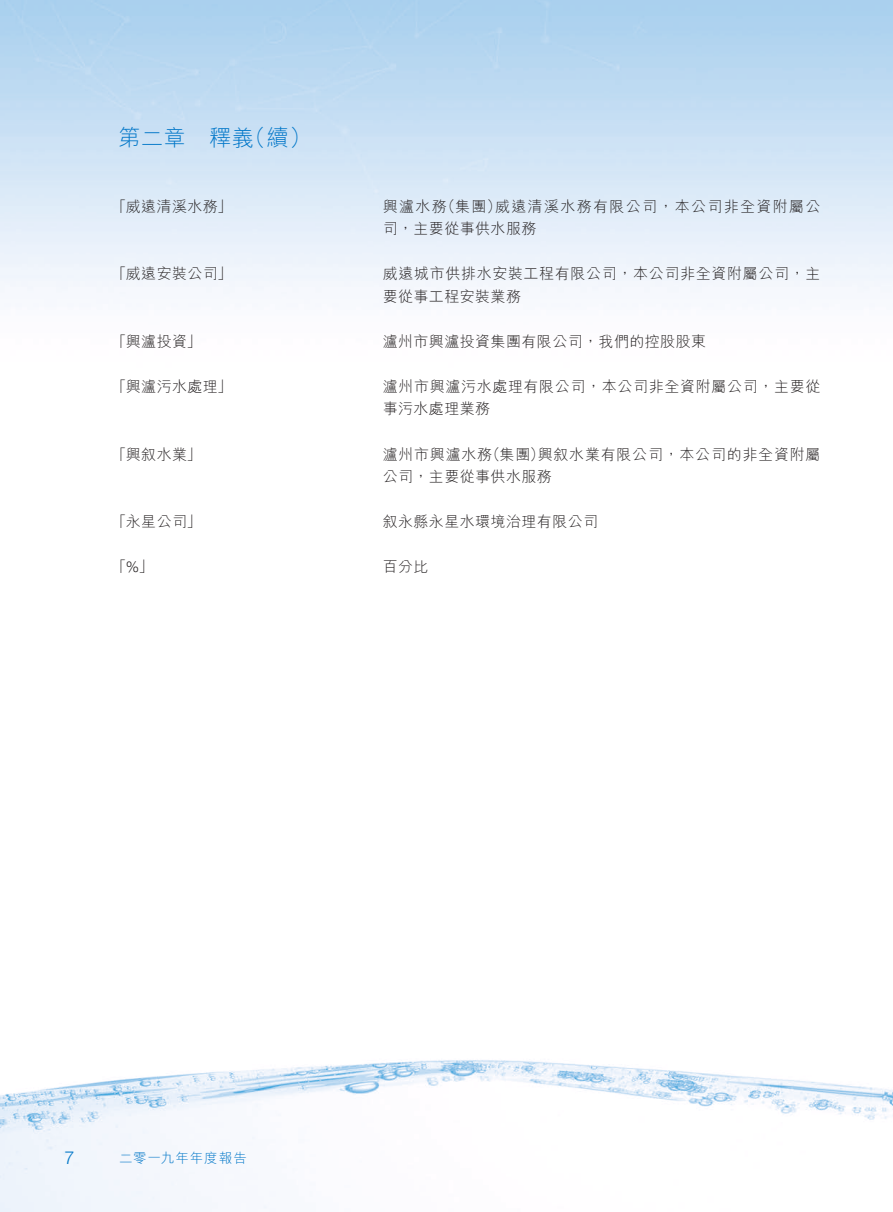
<style>
.page{position:relative;width:893px;height:1212px;background:#fff}
.page>*{position:absolute;margin:0;border:0;box-sizing:border-box;transform-origin:0 0}
.t1{font:300 22.5px "M Hei HK";color:#0076c8}
.t2{font:300 18px "Helvetica Neue LT Std";color:#0076c8}
.t3{font:300 15px "M Hei HK";letter-spacing:.045em;color:#231f20}
.t4{font:300 15px "M Hei HK";letter-spacing:.09em;color:#231f20}
.t5{font:300 13.5px "M Hei HK";letter-spacing:.065em;color:#0076c8}
.s1{font-family:"Helvetica Neue LT Std"}
</style>
<div class="page">
<img style="left:0;top:0;width:893px;height:1212px">
<h1 class="t1" style="left:118px;top:126px;width:70px">第二章</h1>
<h1 class="t1" style="left:244px;top:126px;width:70px">（續(</h1>
<h1 class="t1" style="left:209px;top:126px;width:47px">釋義</h1>
<p class="t3" style="left:112px;top:199px;width:122px">「威遠清溪水務」</p>
<p class="t3" style="left:112px;top:266px;width:122px">「威遠安裝公司」</p>
<p class="t3" style="left:112px;top:334px;width:91px">「興瀘投資」</p>
<p class="t3" style="left:112px;top:379px;width:122px">「興瀘污水處理」</p>
<p class="t3" style="left:112px;top:446px;width:91px">「興叙水業」</p>
<p class="t3" style="left:112px;top:514px;width:91px">「永星公司」</p>
<p class="t3" style="left:112px;top:559px;width:43px">「<span class="s1">%</span>」</p>
<p class="t3" style="left:440px;top:199px;width:62px">（集團）</p>
<p class="t4" style="left:495px;top:199px;width:327px">威遠清溪水務有限公司，本公司非全資附屬公</p>
<p class="t3" style="left:383px;top:199px;width:66px">興瀘水務</p>
<p class="t3" style="left:383px;top:221px;width:155px">司，主要從事供水服務</p>
<p class="t3" style="left:383px;top:266px;width:439px">威遠城市供排水安裝工程有限公司，本公司非全資附屬公司，主</p>
<p class="t3" style="left:383px;top:289px;width:140px">要從事工程安裝業務</p>
<p class="t3" style="left:383px;top:334px;width:325px">瀘州市興瀘投資集團有限公司，我們的控股股東</p>
<p class="t3" style="left:383px;top:379px;width:439px">瀘州市興瀘污水處理有限公司，本公司非全資附屬公司，主要從</p>
<p class="t3" style="left:383px;top:401px;width:109px">事污水處理業務</p>
<p class="t3" style="left:485px;top:446px;width:61px">（集團）</p>
<p class="t3" style="left:538px;top:446px;width:284px">興叙水業有限公司，本公司的非全資附屬</p>
<p class="t3" style="left:383px;top:446px;width:111px">瀘州市興瀘水務</p>
<p class="t3" style="left:383px;top:469px;width:171px">公司，主要從事供水服務</p>
<p class="t3" style="left:383px;top:514px;width:217px">叙永縣永星水環境治理有限公司</p>
<p class="t3" style="left:383px;top:559px;width:47px">百分比</p>
<p class="t2" style="left:65px;top:1147px;width:12px">7</p>
<p class="t5" style="left:119px;top:1151px;width:129px">二零一九年年度報告</p>
</div>
